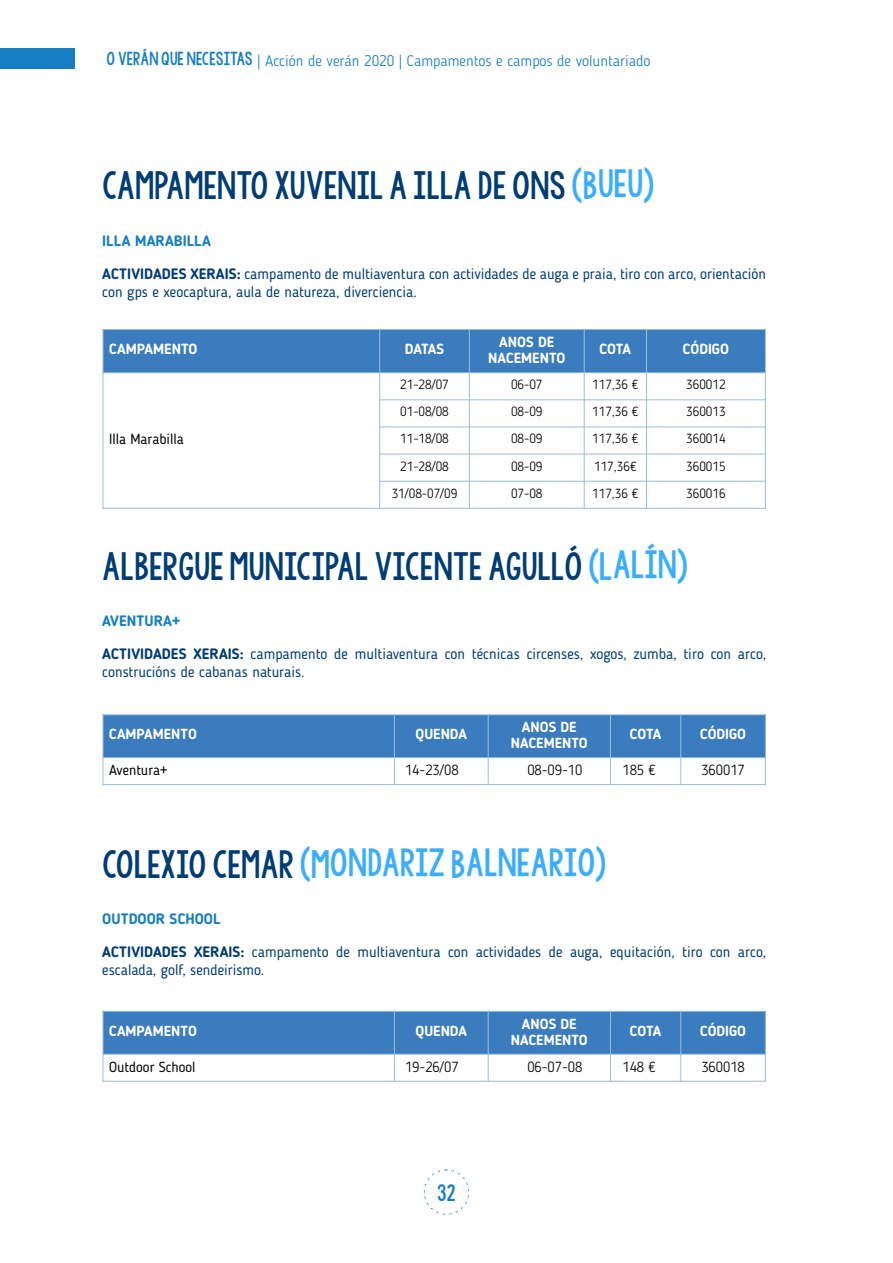
<style>
.page{position:relative;width:893px;height:1263px;background:#fff}
.page>*{position:absolute;margin:0;border:0;box-sizing:border-box;transform-origin:0 0}
.t1{font:37.5px "KG Wh Yy Ou Go Tt A Be So Me An";color:#003d74}
.t2{font:37.5px "KG Wh Yy Ou Go Tt A Be So Me An";color:#3badff}
.t3{font:22.5px "KG Wh Yy Ou Go Tt A Be So Me An";color:#157ec2}
.t4{font:300 15.15px "Blogger Sans";color:#157ec2}
.t5{font:15px/18px "Blogger Sans";color:#003d74}
.t6{font:700 15px "Blogger Sans";color:#157ec2}
.t7{font:700 14.55px/15.9px "Blogger Sans";color:#fff;text-align:center}
.t8{font:300 14.55px "Blogger Sans";color:#000}
.t9{font:14.55px "Blogger Sans";color:#000}
.t10{font:300 13.05px "Blogger Sans";color:#000}
.s1{font-family:"KG Wh Yy Ou Go Tt A Be So Me An";font-weight:400;font-size:18px}
.s2{color:#3badff}
.s3{font-weight:700}
.s4{color:#003d74}
</style>
<div class="page">
<div style="left:424px;top:1169px;width:45px;height:45px;border:1px dashed #157ec2;border-radius:50%"></div>
<div style="left:0;top:48px;width:74px;height:21px;background:#157ec2"></div>
<div style="left:103px;top:330px;width:277px;height:43px;background:#3a7cbd"></div>
<div style="left:380px;top:330px;width:89px;height:43px;background:#3a7cbd"></div>
<div style="left:469px;top:330px;width:115px;height:43px;background:#3a7cbd"></div>
<div style="left:584px;top:330px;width:63px;height:43px;background:#3a7cbd"></div>
<div style="left:647px;top:330px;width:118px;height:43px;background:#3a7cbd"></div>
<hr style="left:379px;top:329px;width:1px;height:180px;background:#9cbdde">
<hr style="left:469px;top:329px;width:1px;height:180px;background:#9cbdde">
<hr style="left:584px;top:329px;width:1px;height:180px;background:#9cbdde">
<hr style="left:646px;top:329px;width:1px;height:180px;background:#9cbdde">
<hr style="left:102px;top:372px;width:664px;height:1px;background:#9cbdde">
<hr style="left:379px;top:400px;width:387px;height:1px;background:#9cbdde">
<hr style="left:379px;top:427px;width:387px;height:1px;background:#9cbdde">
<hr style="left:379px;top:454px;width:387px;height:1px;background:#9cbdde">
<hr style="left:379px;top:481px;width:387px;height:1px;background:#9cbdde">
<hr style="left:103px;top:329px;width:1px;height:180px;background:#9dbdde">
<hr style="left:765px;top:329px;width:1px;height:180px;background:#9dbdde">
<hr style="left:102px;top:329px;width:664px;height:1px;background:#9dbdde">
<hr style="left:102px;top:508px;width:278px;height:1px;background:#9cbdde">
<hr style="left:380px;top:508px;width:386px;height:1px;background:#9cbdde">
<div style="left:103px;top:715px;width:291px;height:43px;background:#3a7cbd"></div>
<div style="left:394px;top:715px;width:94px;height:43px;background:#3a7cbd"></div>
<div style="left:488px;top:715px;width:122px;height:43px;background:#3a7cbd"></div>
<div style="left:610px;top:715px;width:71px;height:43px;background:#3a7cbd"></div>
<div style="left:681px;top:715px;width:84px;height:43px;background:#3a7cbd"></div>
<hr style="left:394px;top:714px;width:1px;height:71px;background:#9dbddf">
<hr style="left:488px;top:714px;width:1px;height:71px;background:#9dbddf">
<hr style="left:610px;top:714px;width:1px;height:71px;background:#9dbddf">
<hr style="left:680px;top:714px;width:1px;height:71px;background:#9dbddf">
<hr style="left:102px;top:757px;width:664px;height:1px;background:#9dbddf">
<hr style="left:103px;top:714px;width:1px;height:71px;background:#9cbdde">
<hr style="left:765px;top:714px;width:1px;height:71px;background:#9cbdde">
<hr style="left:102px;top:714px;width:664px;height:1px;background:#9cbdde">
<hr style="left:102px;top:784px;width:664px;height:1px;background:#9cbdde">
<div style="left:103px;top:1011px;width:291px;height:43px;background:#3a7cbd"></div>
<div style="left:394px;top:1011px;width:94px;height:43px;background:#3a7cbd"></div>
<div style="left:488px;top:1011px;width:122px;height:43px;background:#3a7cbd"></div>
<div style="left:610px;top:1011px;width:71px;height:43px;background:#3a7cbd"></div>
<div style="left:681px;top:1011px;width:84px;height:43px;background:#3a7cbd"></div>
<hr style="left:394px;top:1011px;width:1px;height:71px;background:#9dbddf">
<hr style="left:488px;top:1011px;width:1px;height:71px;background:#9dbddf">
<hr style="left:610px;top:1011px;width:1px;height:71px;background:#9dbddf">
<hr style="left:680px;top:1011px;width:1px;height:71px;background:#9dbddf">
<hr style="left:102px;top:1054px;width:664px;height:1px;background:#9dbddf">
<hr style="left:103px;top:1011px;width:1px;height:71px;background:#9cbdde">
<hr style="left:765px;top:1011px;width:1px;height:71px;background:#9cbdde">
<hr style="left:102px;top:1011px;width:664px;height:1px;background:#9cbdde">
<hr style="left:102px;top:1081px;width:664px;height:1px;background:#9cbdde">
<p class="t4" style="left:107px;top:54px;width:545px"><span class="s1">O VERÁN QUE NECESITAS</span> | Acción de verán 2020 | Campamentos e campos de voluntariado</p>
<h1 class="t1" style="left:102px;top:162px;width:554px">CAMPAMENTO XUVENIL A ILLA DE ONS <span class="s2">(BUEU)</span></h1>
<p class="t6" style="left:102px;top:234px;width:110px">ILLA MARABILLA</p>
<p class="t5" style="left:102px;top:266px;width:665px"><span class="s3">ACTIVIDADES XERAIS:</span> campamento de multiaventura con actividades de auga e praia, tiro con arco, orientación con gps e xeocaptura, aula de natureza, diverciencia.</p>
<p class="t7" style="left:109px;top:342px;width:90px">CAMPAMENTO</p>
<p class="t7" style="left:405px;top:342px;width:41px">DATAS</p>
<p class="t7" style="left:488px;top:335px;width:79px">ANOS DE<br>NACEMENTO</p>
<p class="t7" style="left:600px;top:342px;width:33px">COTA</p>
<p class="t7" style="left:683px;top:342px;width:48px">CÓDIGO</p>
<p class="t9" style="left:109px;top:433px;width:76px">Illa Marabilla</p>
<p class="t10" style="left:400px;top:379px;width:50px">21-28/07</p>
<p class="t10" style="left:511px;top:379px;width:33px">06-07</p>
<p class="t10" style="left:592px;top:379px;width:48px">117,36 €</p>
<p class="t10" style="left:686px;top:379px;width:41px">360012</p>
<p class="t10" style="left:400px;top:406px;width:50px">01-08/08</p>
<p class="t10" style="left:511px;top:406px;width:33px">08-09</p>
<p class="t10" style="left:592px;top:406px;width:48px">117,36 €</p>
<p class="t10" style="left:686px;top:406px;width:41px">360013</p>
<p class="t10" style="left:400px;top:433px;width:50px">11-18/08</p>
<p class="t10" style="left:511px;top:433px;width:33px">08-09</p>
<p class="t10" style="left:592px;top:433px;width:48px">117,36 €</p>
<p class="t10" style="left:686px;top:433px;width:41px">360014</p>
<p class="t10" style="left:400px;top:461px;width:50px">21-28/08</p>
<p class="t10" style="left:511px;top:461px;width:33px">08-09</p>
<p class="t10" style="left:594px;top:461px;width:44px">117,36€</p>
<p class="t10" style="left:686px;top:461px;width:41px">360015</p>
<p class="t10" style="left:392px;top:488px;width:67px">31/08-07/09</p>
<p class="t10" style="left:511px;top:488px;width:33px">07-08</p>
<p class="t10" style="left:592px;top:488px;width:48px">117,36 €</p>
<p class="t10" style="left:686px;top:488px;width:41px">360016</p>
<h1 class="t1" style="left:102px;top:542px;width:588px">ALBERGUE MUNICIPAL VICENTE AGULLÓ <span class="s2">(LALÍN)</span></h1>
<p class="t6" style="left:102px;top:615px;width:79px">AVENTURA+</p>
<p class="t5" style="left:102px;top:646px;width:665px"><span class="s3">ACTIVIDADES XERAIS:</span> campamento de multiaventura con técnicas circenses, xogos, zumba, tiro con arco, construcións de cabanas naturais.</p>
<p class="t7" style="left:109px;top:727px;width:89px">CAMPAMENTO</p>
<p class="t7" style="left:416px;top:727px;width:53px">QUENDA</p>
<p class="t7" style="left:511px;top:720px;width:78px">ANOS DE<br>NACEMENTO</p>
<p class="t7" style="left:630px;top:727px;width:33px">COTA</p>
<p class="t7" style="left:700px;top:727px;width:47px">CÓDIGO</p>
<p class="t9" style="left:109px;top:764px;width:60px">Aventura+</p>
<p class="t8" style="left:405px;top:764px;width:55px">14-23/08</p>
<p class="t8" style="left:527px;top:764px;width:56px">08-09-10</p>
<p class="t8" style="left:622px;top:764px;width:35px">185 €</p>
<p class="t8" style="left:701px;top:764px;width:45px">360017</p>
<h1 class="t2" style="left:102px;top:840px;width:506px"><span class="s4">COLEXIO CEMAR</span> (MONDARIZ BALNEARIO)</h1>
<p class="t6" style="left:102px;top:912px;width:120px">OUTDOOR SCHOOL</p>
<p class="t5" style="left:102px;top:944px;width:665px"><span class="s3">ACTIVIDADES XERAIS:</span> campamento de multiaventura con actividades de auga, equitación, tiro con arco, escalada, golf, sendeirismo.</p>
<p class="t7" style="left:109px;top:1024px;width:89px">CAMPAMENTO</p>
<p class="t7" style="left:416px;top:1024px;width:53px">QUENDA</p>
<p class="t7" style="left:511px;top:1017px;width:78px">ANOS DE<br>NACEMENTO</p>
<p class="t7" style="left:630px;top:1024px;width:33px">COTA</p>
<p class="t7" style="left:700px;top:1024px;width:47px">CÓDIGO</p>
<p class="t9" style="left:109px;top:1060px;width:88px">Outdoor School</p>
<p class="t8" style="left:405px;top:1060px;width:55px">19-26/07</p>
<p class="t8" style="left:527px;top:1060px;width:57px">06-07-08</p>
<p class="t8" style="left:622px;top:1060px;width:35px">148 €</p>
<p class="t8" style="left:701px;top:1060px;width:45px">360018</p>
<h2 class="t3" style="left:437px;top:1178px;width:20px">32</h2>
</div>
